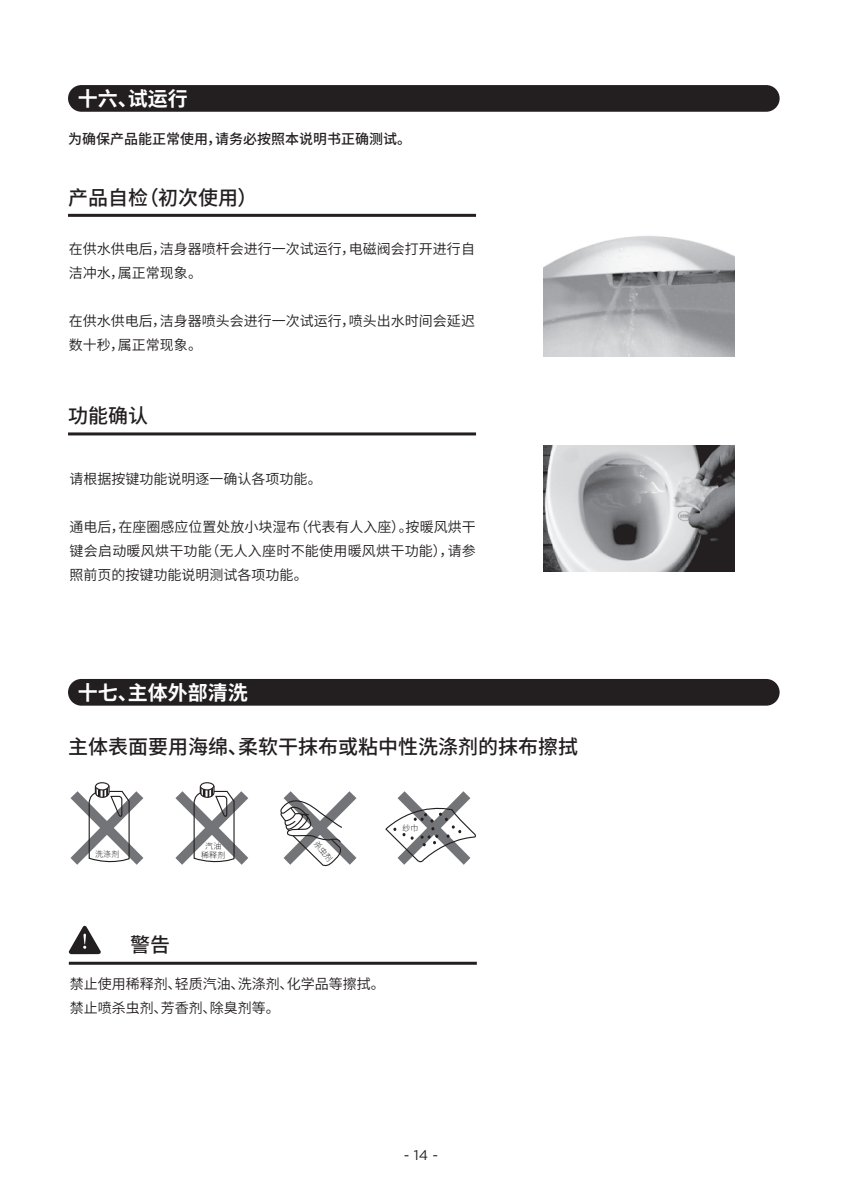
<style>
.page{position:relative;width:842px;height:1191px;background:#fff}
.page>*{position:absolute;margin:0;border:0;box-sizing:border-box;transform-origin:0 0}
.t1{font:500 20px "Source Han Sans CN";color:#231f20}
.t2{font:700 20px "Source Han Sans CN";color:#fff}
.t3{font:14px/24px "Source Han Sans CN";color:#231f20}
.t4{font:500 14px "Source Han Sans CN";color:#231f20}
.t5{font:14px "Gotham";color:#231f20}
.t6{font:300 8px "Source Han Sans CN";letter-spacing:.025em;color:#231f20}
</style>
<div class="page">
<div style="left:68px;top:85px;width:712px;height:27px;background:#231f20;border-radius:13px"></div>
<div style="left:68px;top:679px;width:712px;height:26px;background:#231f20;border-radius:13px"></div>
<img style="left:543px;top:236px;width:192px;height:120px">
<img style="left:543px;top:445px;width:192px;height:127px">
<hr style="left:68px;top:214px;width:408px;height:3px;background:#231f20">
<hr style="left:68px;top:432px;width:408px;height:3px;background:#231f20">
<svg style="left:385px;top:791px;width:91px;height:73px"></svg>
<svg style="left:175px;top:782px;width:73px;height:83px"></svg>
<svg style="left:70px;top:782px;width:73px;height:83px"></svg>
<svg style="left:69px;top:925px;width:32px;height:29px"></svg>
<hr style="left:69px;top:961px;width:408px;height:3px;background:#231f20">
<svg style="left:280px;top:791px;width:76px;height:76px"></svg>
<h1 class="t2" style="left:78px;top:87px;width:112px">十六、试运行</h1>
<p class="t4" style="left:68px;top:131px;width:345px">为确保产品能正常使用，请务必按照本说明书正确测试。</p>
<h1 class="t1" style="left:68px;top:186px;width:191px">产品自检（初次使用）</h1>
<p class="t3" style="left:69px;top:238px;width:407px">在供水供电后，洁身器喷杆会进行一次试运行，电磁阀会打开进行自洁冲水，属正常现象。</p>
<p class="t3" style="left:69px;top:310px;width:407px">在供水供电后，洁身器喷头会进行一次试运行，喷头出水时间会延迟数十秒，属正常现象。</p>
<h1 class="t1" style="left:68px;top:404px;width:81px">功能确认</h1>
<p class="t3" style="left:70px;top:467px;width:254px">请根据按键功能说明逐一确认各项功能。</p>
<p class="t3" style="left:70px;top:515px;width:408px;text-align:justify">通电后，在座圈感应位置处放小块湿布（代表有人入座）。按暖风烘干键会启动暖风烘干功能（无人入座时不能使用暖风烘干功能），请参照前页的按键功能说明测试各项功能。</p>
<h1 class="t2" style="left:78px;top:681px;width:172px">十七、主体外部清洗</h1>
<h1 class="t1" style="left:68px;top:736px;width:511px">主体表面要用海绵、柔软干抹布或粘中性洗涤剂的抹布擦拭</h1>
<p class="t6" style="left:205px;top:841px;width:18px">汽油</p>
<p class="t6" style="left:95px;top:849px;width:26px">洗涤剂</p>
<p class="t6" style="left:201px;top:850px;width:26px">稀释剂</p>
<p class="t6" style="left:402px;top:823px;width:18px">纱巾</p>
<h1 class="t1" style="left:130px;top:933px;width:41px">警告</h1>
<p class="t3" style="left:70px;top:972px;width:317px">禁止使用稀释剂、轻质汽油、洗涤剂、化学品等擦拭。禁止喷杀虫剂、芳香剂、除臭剂等。</p>
<p class="t5" style="left:404px;top:1147px;width:36px">- 14 -</p>
</div>
